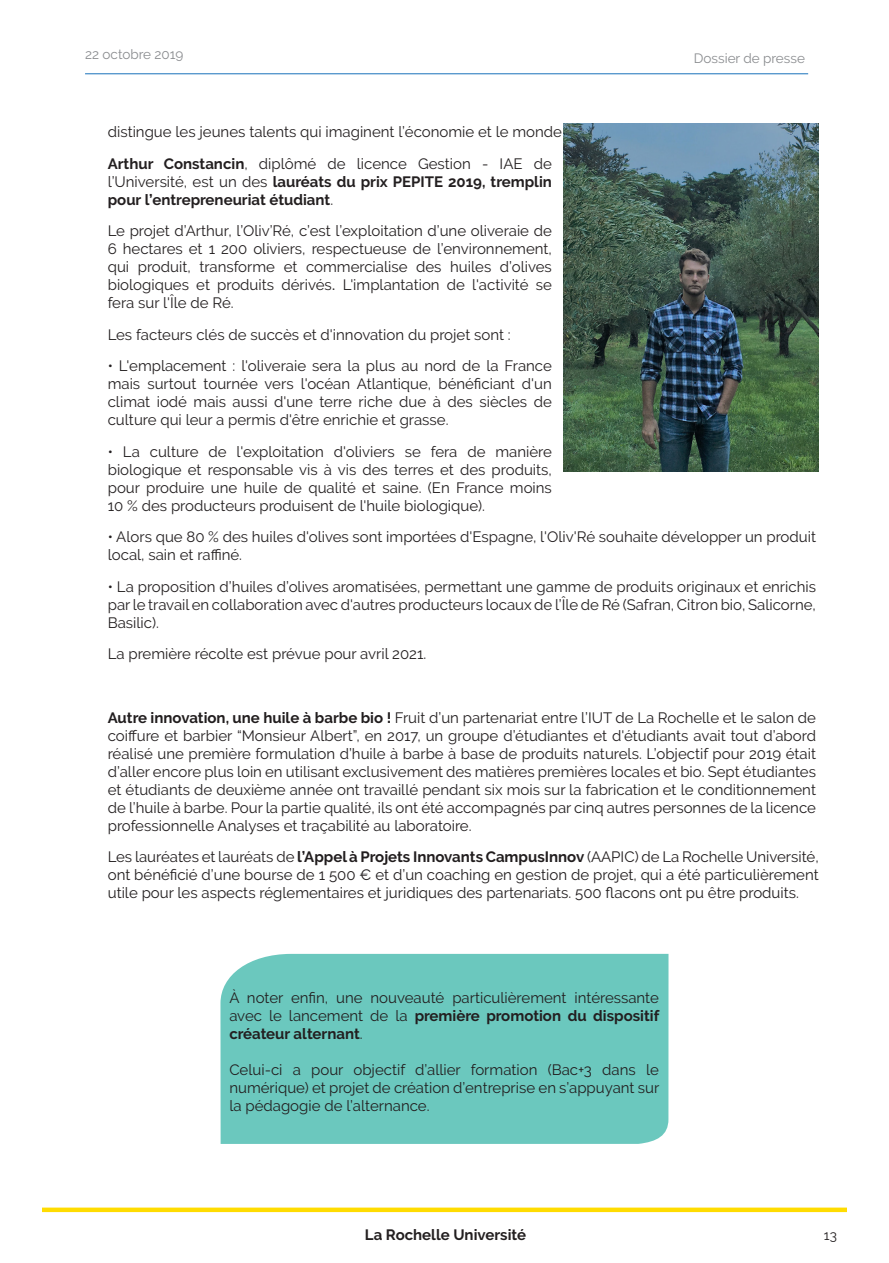
<style>
.page{position:relative;width:889px;height:1263px;background:#fff}
.page>*{position:absolute;margin:0;border:0;box-sizing:border-box;transform-origin:0 0}
._0_Univ_Corps_de_Tex{font:15px/18px "Raleway";color:#231f20;text-align:justify}
._0_Univ_Corps_de_Tex-2{font:15px/18px "Raleway";color:#211d1e;text-align:justify}
._0_Univ_Corps_de_Tex-3{font:700 15px/18px "Raleway";color:#231f20;text-align:justify}
.t1{font:13.5px "Raleway";color:#8a8c8f}
.t2{font:13.5px "Raleway";color:#231f20}
.s1{font-weight:400}
.s2{font-family:"Times New Roman"}
.s3{font-weight:700;color:#211d1e}
.s4{color:#211d1e}
.s5{font-weight:700}
</style>
<div class="page">
<hr style="left:85px;top:73px;width:723px;height:1px;background:#1971ba">
<div style="left:42px;top:1207px;width:805px;height:5px;background:#ffdc01"></div>
<img style="left:563px;top:123px;width:256px;height:349px">
<div style="left:220px;top:954px;width:448px;height:190px;background:#6bc8be"></div>
<p class="t1" style="left:85px;top:47px;width:100px">22 octobre 2019</p>
<p class="t1" style="left:694px;top:50px;width:113px">Dossier de presse</p>
<p class="_0_Univ_Corps_de_Tex" style="left:108px;top:123px;width:536px">distingue les jeunes talents qui imaginent l’économie et le monde de demain.</p>
<p class="_0_Univ_Corps_de_Tex-3" style="left:108px;top:155px;width:446px">Arthur Constancin<span class="s1">, diplômé de licence Gestion - IAE de l’Université, est un des</span> lauréats du prix PEPITE 2019, tremplin pour l’entrepreneuriat étudiant<span class="s1">.</span></p>
<p class="_0_Univ_Corps_de_Tex" style="left:108px;top:222px;width:446px">Le projet d’Arthur, l’Oliv’Ré, c’est l’exploitation d’une oliveraie de 6 hectares et 1 200 oliviers, respectueuse de l’environnement, qui produit, transforme et commercialise des huiles d’olives biologiques et produits dérivés<span class="s2">.</span> L'implantation de l'activité se fera sur l'Île de Ré.</p>
<p class="_0_Univ_Corps_de_Tex" style="left:108px;top:326px;width:404px">Les facteurs clés de succès et d'innovation du projet sont :</p>
<p class="_0_Univ_Corps_de_Tex" style="left:108px;top:357px;width:446px">• L'emplacement : l'oliveraie sera la plus au nord de la France mais surtout tournée vers l'océan Atlantique, bénéficiant d'un climat iodé mais aussi d'une terre riche due à des siècles de culture qui leur a permis d'être enrichie et grasse.</p>
<p class="_0_Univ_Corps_de_Tex" style="left:108px;top:443px;width:446px">• La culture de l'exploitation d'oliviers se fera de manière biologique et responsable vis à vis des terres et des produits, pour produire une huile de qualité et saine. (En France moins 10 % des producteurs produisent de l'huile biologique).</p>
<p class="_0_Univ_Corps_de_Tex" style="left:108px;top:528px;width:710px">• Alors que 80 % des huiles d'olives sont importées d'Espagne, l'Oliv'Ré souhaite développer un produit local, sain et raffiné.</p>
<p class="_0_Univ_Corps_de_Tex" style="left:108px;top:578px;width:710px">• La proposition d’huiles d’olives aromatisées, permettant une gamme de produits originaux et enrichis par le travail en collaboration avec d'autres producteurs locaux de l’Île de Ré (Safran, Citron bio, Salicorne, Basilic).</p>
<p class="_0_Univ_Corps_de_Tex" style="left:108px;top:645px;width:320px">La première récolte est prévue pour avril 2021.</p>
<p class="_0_Univ_Corps_de_Tex" style="left:108px;top:708px;width:710px"><span class="s3">Autre innovation, une huile à barbe bio !</span> <span class="s4">F</span>ruit d’un partenariat entre l’IUT de La Rochelle et le salon de coiffure et barbier “Monsieur Albert”, en 2017, un groupe d’étudiantes et d'étudiants avait tout d’abord réalisé une première formulation d’huile à barbe à base de produits naturels. L’objectif pour 2019 était d’aller encore plus loin en utilisant exclusivement des matières premières locales et bio. Sept étudiantes et étudiants de deuxième année ont travaillé pendant six mois sur la fabrication et le conditionnement de l’huile à barbe. Pour la partie qualité, ils ont <span class="s4">été accompagnés par cinq autres personnes de la licence professionnelle Analyses et traçabilité au laboratoire.</span></p>
<p class="_0_Univ_Corps_de_Tex-2" style="left:108px;top:848px;width:712px">Les lauréates et lauréats de <span class="s5">l’Appel à Projets Innovants CampusInnov</span> (AAPIC) de La Rochelle Université, ont bénéficié d’une bourse de 1 500 € et d’un coaching en gestion de projet, qui a été particulièrement utile pour les aspects réglementaires et juridiques des partenariats. 500 flacons ont pu être produits.</p>
<p class="_0_Univ_Corps_de_Tex" style="left:229px;top:989px;width:431px">À noter enfin, une nouveauté particulièrement intéressante avec le lancement de la <span class="s5">première promotion du dispositif créateur alternant</span>.</p>
<p class="_0_Univ_Corps_de_Tex" style="left:229px;top:1061px;width:431px">Celui-ci a pour objectif d’allier formation (Bac+3 dans le numérique) et projet de création d’entreprise en s’appuyant sur la pédagogie de l’alternance.</p>
<p class="_0_Univ_Corps_de_Tex-3" style="left:365px;top:1225px;width:163px">La Rochelle Université</p>
<p class="t2" style="left:824px;top:1227px;width:14px">13</p>
</div>
